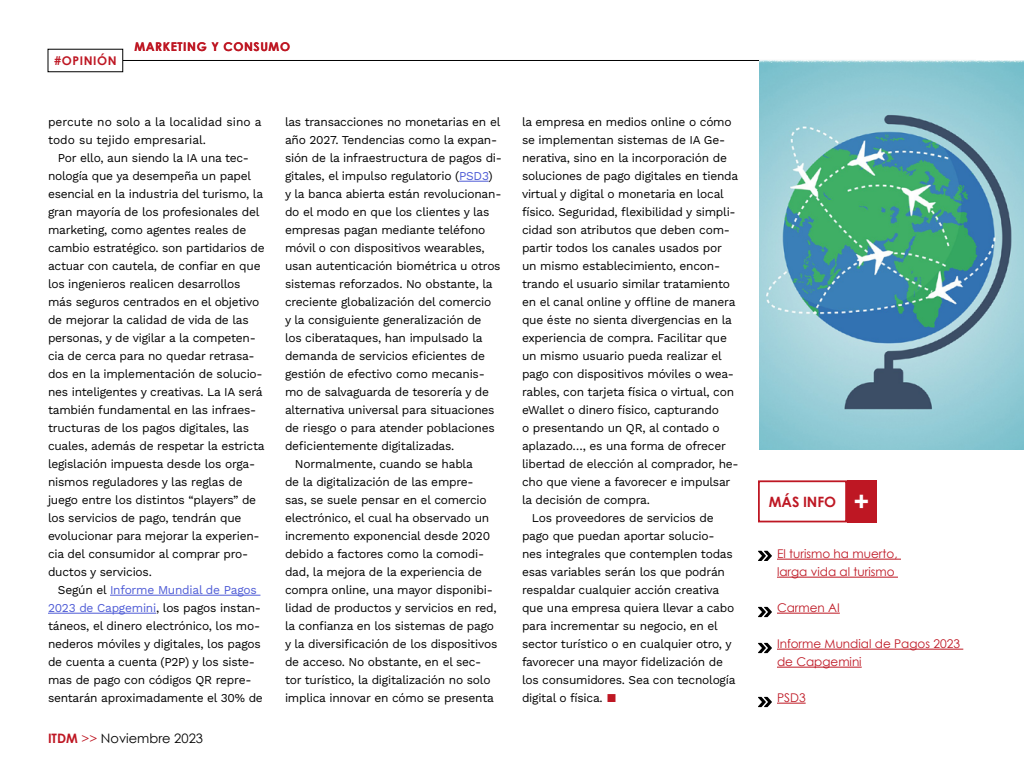
<style>
.page{position:relative;width:1024px;height:768px;background:#fff}
.page>*{position:absolute;margin:0;border:0;box-sizing:border-box;transform-origin:0 0}
.t1{font:700 14.2px "Century Gothic";letter-spacing:-.01em;color:#be1723}
.t2{font:13px "Century Gothic";color:#000}
.t3{font:12px/18px "Work Sans";letter-spacing:-.02em;color:#000}
.t4{font:12px/18px "Century Gothic";color:#be1723}
.t5{font:12px/18px "Work Sans";color:#000}
.t6{font:700 12px "Century Gothic";letter-spacing:.05em;color:#be1723}
.s1{color:#4f5cd6}
.s2{font-weight:700;color:#be1723}
.s3{color:#be1723}
.s4{font-size:26.7px;color:#fff}
</style>
<div class="page">
<hr style="left:96px;top:60px;width:880px;height:1px;background:#000">
<div style="left:48px;top:49px;width:75px;height:23px;background:#fff"></div>
<hr style="left:110px;top:595px;width:150px;height:1px;background:#4f5cd6">
<hr style="left:48px;top:613px;width:108px;height:1px;background:#4f5cd6">
<svg style="left:459px;top:181px;width:29px;height:1px"></svg>
<hr style="left:777px;top:559px;width:124px;height:1px;background:#be1723">
<hr style="left:777px;top:577px;width:121px;height:1px;background:#be1723">
<hr style="left:777px;top:613px;width:63px;height:1px;background:#be1723">
<hr style="left:777px;top:649px;width:186px;height:1px;background:#be1723">
<hr style="left:777px;top:667px;width:85px;height:1px;background:#be1723">
<div style="left:847px;top:480px;width:29px;height:42px;background:#be1723"></div>
<div style="left:758px;top:480px;width:89px;height:42px;border:2px solid #be1723"></div>
<svg style="left:758px;top:551px;width:14px;height:10px"></svg>
<svg style="left:758px;top:607px;width:14px;height:10px"></svg>
<svg style="left:758px;top:697px;width:48px;height:10px"></svg>
<svg style="left:758px;top:643px;width:14px;height:10px"></svg>
<img style="left:759px;top:61px;width:265px;height:389px">
<p class="t6" style="left:54px;top:52px;width:64px">#OPINIÓN</p>
<p class="t6" style="left:134px;top:37px;width:157px">MARKETING Y CONSUMO</p>
<p class="t5" style="left:48px;top:112px;width:215px">percute no solo a la localidad sino a todo su tejido empresarial.</p>
<p class="t3" style="left:48px;top:148px;width:218px;text-indent:10px">Por ello, aun siendo la IA una tec&shy;nología que ya desempeña un papel esencial en la industria del turismo, la gran mayoría de los profesionales del marketing, como agentes reales de cambio estratégico. son partidarios de actuar con cautela, de confiar en que los ingenieros realicen desarrollos más seguros centrados en el objetivo de mejorar la calidad de vida de las personas, y de vigilar a la competen&shy;cia de cerca para no quedar retrasa&shy;dos en la implementación de solucio&shy;nes inteligentes y creativas. La IA será también fundamental en las infraes&shy;tructuras de los pagos digitales, las cuales, además de respetar la estricta legislación impuesta desde los orga&shy;nismos reguladores y las reglas de juego entre los distintos “players” de los servicios de pago, tendrán que evolucionar para mejorar la experien&shy;cia del consumidor al comprar pro&shy;ductos y servicios.</p>
<p class="t3" style="left:48px;top:580px;width:216px;text-indent:10px">Según el <span class="s1">Informe Mundial de Pagos 2023 de Capgemini</span>, los pagos instan&shy;táneos, el dinero electrónico, los mo&shy;nederos móviles y digitales, los pagos de cuenta a cuenta (P2P) y los siste&shy;mas de pago con códigos QR repre&shy;sentarán aproximadamente el 30% de</p>
<p class="t2" style="left:48px;top:729px;width:157px"><span class="s2">ITDM</span> <span class="s3">&gt;&gt;</span> Noviembre 2023</p>
<p class="t3" style="left:285px;top:112px;width:217px">las transacciones no monetarias en el</p>
<p class="t3" style="left:285px;top:130px;width:214px">año 2027. Tendencias como la expan-</p>
<p class="t3" style="left:285px;top:148px;width:219px">sión de la infraestructura de pagos di-</p>
<p class="t3" style="left:285px;top:166px;width:209px">gitales, el impulso regulatorio (<span class="s1">PSD3</span>)</p>
<p class="t3" style="left:285px;top:184px;width:218px">y la banca abierta están revolucionan-</p>
<p class="t3" style="left:285px;top:202px;width:206px">do el modo en que los clientes y las</p>
<p class="t3" style="left:285px;top:220px;width:202px">empresas pagan mediante teléfono</p>
<p class="t3" style="left:285px;top:238px;width:201px">móvil o con dispositivos wearables,</p>
<p class="t3" style="left:285px;top:256px;width:217px">usan autenticación biométrica u otros</p>
<p class="t3" style="left:285px;top:274px;width:209px">sistemas reforzados. No obstante, la</p>
<p class="t3" style="left:285px;top:292px;width:208px">creciente globalización del comercio</p>
<p class="t3" style="left:285px;top:310px;width:198px">y la consiguiente generalización de</p>
<p class="t3" style="left:285px;top:328px;width:199px">los ciberataques, han impulsado la</p>
<p class="t3" style="left:285px;top:346px;width:201px">demanda de servicios eficientes de</p>
<p class="t3" style="left:285px;top:364px;width:201px">gestión de efectivo como mecanis-</p>
<p class="t3" style="left:285px;top:382px;width:206px">mo de salvaguarda de tesorería y de</p>
<p class="t3" style="left:285px;top:400px;width:211px">alternativa universal para situaciones</p>
<p class="t3" style="left:285px;top:418px;width:211px">de riesgo o para atender poblaciones</p>
<p class="t3" style="left:285px;top:436px;width:171px">deficientemente digitalizadas.</p>
<p class="t3" style="left:295px;top:454px;width:179px">Normalmente, cuando se habla</p>
<p class="t3" style="left:285px;top:472px;width:190px">de la digitalización de las empre-</p>
<p class="t3" style="left:285px;top:490px;width:203px">sas, se suele pensar en el comercio</p>
<p class="t3" style="left:285px;top:508px;width:206px">electrónico, el cual ha observado un</p>
<p class="t3" style="left:285px;top:526px;width:207px">incremento exponencial desde 2020</p>
<p class="t3" style="left:285px;top:544px;width:201px">debido a factores como la comodi-</p>
<p class="t3" style="left:285px;top:562px;width:199px">dad, la mejora de la experiencia de</p>
<p class="t3" style="left:285px;top:580px;width:209px">compra online, una mayor disponibi-</p>
<p class="t3" style="left:285px;top:598px;width:213px">lidad de productos y servicios en red,</p>
<p class="t3" style="left:285px;top:616px;width:211px">la confianza en los sistemas de pago</p>
<p class="t3" style="left:285px;top:634px;width:214px">y la diversificación de los dispositivos</p>
<p class="t3" style="left:285px;top:652px;width:198px">de acceso. No obstante, en el sec-</p>
<p class="t3" style="left:285px;top:670px;width:207px">tor turístico, la digitalización no solo</p>
<p class="t3" style="left:285px;top:688px;width:211px">implica innovar en cómo se presenta</p>
<p class="t3" style="left:522px;top:112px;width:211px">la empresa en medios online o cómo</p>
<p class="t3" style="left:522px;top:130px;width:205px">se implementan sistemas de IA Ge-</p>
<p class="t3" style="left:522px;top:148px;width:207px">nerativa, sino en la incorporación de</p>
<p class="t3" style="left:522px;top:166px;width:218px">soluciones de pago digitales en tienda</p>
<p class="t3" style="left:522px;top:184px;width:203px">virtual y digital o monetaria en local</p>
<p class="t3" style="left:522px;top:202px;width:215px">físico. Seguridad, flexibilidad y simpli-</p>
<p class="t3" style="left:522px;top:220px;width:210px">cidad son atributos que deben com-</p>
<p class="t3" style="left:522px;top:238px;width:202px">partir todos los canales usados por</p>
<p class="t3" style="left:522px;top:256px;width:200px">un mismo establecimiento, encon-</p>
<p class="t3" style="left:522px;top:274px;width:210px">trando el usuario similar tratamiento</p>
<p class="t3" style="left:522px;top:292px;width:215px">en el canal online y offline de manera</p>
<p class="t3" style="left:522px;top:310px;width:211px">que éste no sienta divergencias en la</p>
<p class="t3" style="left:522px;top:328px;width:206px">experiencia de compra. Facilitar que</p>
<p class="t3" style="left:522px;top:346px;width:201px">un mismo usuario pueda realizar el</p>
<p class="t3" style="left:522px;top:364px;width:213px">pago con dispositivos móviles o wea-</p>
<p class="t3" style="left:522px;top:382px;width:214px">rables, con tarjeta física o virtual, con</p>
<p class="t3" style="left:522px;top:400px;width:198px">eWallet o dinero físico, capturando</p>
<p class="t3" style="left:522px;top:418px;width:199px">o presentando un QR, al contado o</p>
<p class="t3" style="left:522px;top:436px;width:206px">aplazado…, es una forma de ofrecer</p>
<p class="t3" style="left:522px;top:454px;width:218px">libertad de elección al comprador, he-</p>
<p class="t3" style="left:522px;top:472px;width:210px">cho que viene a favorecer e impulsar</p>
<p class="t3" style="left:522px;top:490px;width:129px">la decisión de compra.</p>
<p class="t3" style="left:532px;top:508px;width:183px">Los proveedores de servicios de</p>
<p class="t3" style="left:522px;top:526px;width:194px">pago que puedan aportar solucio-</p>
<p class="t3" style="left:522px;top:544px;width:212px">nes integrales que contemplen todas</p>
<p class="t3" style="left:522px;top:562px;width:205px">esas variables serán los que podrán</p>
<p class="t3" style="left:522px;top:580px;width:199px">respaldar cualquier acción creativa</p>
<p class="t3" style="left:522px;top:598px;width:214px">que una empresa quiera llevar a cabo</p>
<p class="t3" style="left:522px;top:616px;width:197px">para incrementar su negocio, en el</p>
<p class="t3" style="left:522px;top:634px;width:211px">sector turístico o en cualquier otro, y</p>
<p class="t3" style="left:522px;top:652px;width:203px">favorecer una mayor fidelización de</p>
<p class="t3" style="left:522px;top:670px;width:215px">los consumidores. Sea con tecnología</p>
<p class="t3" style="left:522px;top:688px;width:96px">digital o física. <span class="s3">■</span></p>
<p class="t1" style="left:769px;top:491px;width:102px">MÁS INFO <span class="s4">+</span></p>
<p class="t4" style="left:777px;top:544px;width:122px">El turismo ha muerto, larga vida al turismo</p>
<p class="t4" style="left:777px;top:598px;width:64px">Carmen AI</p>
<p class="t4" style="left:777px;top:634px;width:184px">Informe Mundial de Pagos 2023 de Capgemini</p>
<p class="t4" style="left:777px;top:688px;width:30px">PSD3</p>
</div>
